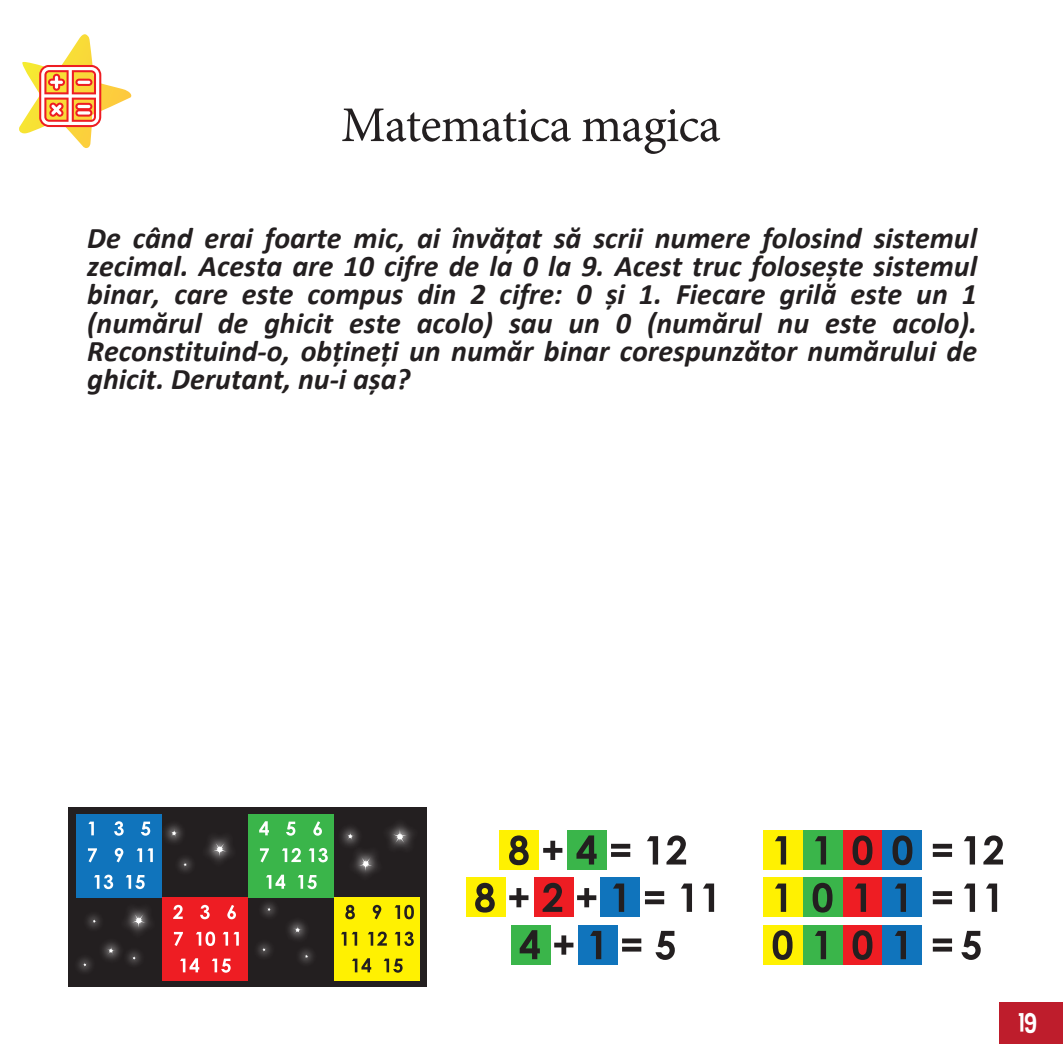
<style>
.page{position:relative;width:1063px;height:1063px;background:#fff}
.page>*{position:absolute;margin:0;border:0;box-sizing:border-box;transform-origin:0 0}
.t1{font:50px "Minion Pro";letter-spacing:-.015em;color:#231f20}
.t2{font:italic 700 30px/28.2px "Calibri";color:#231f20;text-align:justify}
.t3{font:30px "Carton Six";color:#fff}
</style>
<div class="page">
<div style="left:334px;top:897px;width:86px;height:84px;background:#fff101"></div>
<img style="left:323px;top:807px;width:146px;height:161px">
<img style="left:323px;top:814px;width:41px;height:18px">
<img style="left:323px;top:832px;width:73px;height:29px">
<img style="left:242px;top:861px;width:160px;height:126px">
<svg style="left:304px;top:953px;width:6px;height:7px"></svg>
<img style="left:280px;top:807px;width:43px;height:146px">
<img style="left:68px;top:826px;width:22px;height:27px">
<img style="left:68px;top:853px;width:22px;height:10px">
<img style="left:90px;top:807px;width:190px;height:153px">
<svg style="left:182px;top:861px;width:6px;height:2px"></svg>
<img style="left:68px;top:863px;width:161px;height:124px">
<svg style="left:131px;top:955px;width:6px;height:6px"></svg>
<div style="left:499px;top:830px;width:40px;height:40px;background:#fff101"></div>
<div style="left:567px;top:830px;width:40px;height:40px;background:#3ab54a"></div>
<div style="left:466px;top:878px;width:39px;height:39px;background:#fff101"></div>
<div style="left:601px;top:878px;width:39px;height:39px;background:#1074bc"></div>
<div style="left:534px;top:878px;width:39px;height:39px;background:#ee1d23"></div>
<div style="left:511px;top:925px;width:39px;height:39px;background:#3ab54a"></div>
<div style="left:578px;top:925px;width:39px;height:39px;background:#1074bc"></div>
<svg style="left:509px;top:835px;width:20px;height:30px"></svg>
<svg style="left:543px;top:841px;width:19px;height:19px"></svg>
<svg style="left:576px;top:835px;width:21px;height:30px"></svg>
<div style="left:611px;top:852px;width:19px;height:5px;background:#231f20"></div>
<div style="left:611px;top:844px;width:19px;height:5px;background:#231f20"></div>
<svg style="left:647px;top:836px;width:11px;height:29px"></svg>
<svg style="left:666px;top:835px;width:20px;height:30px"></svg>
<svg style="left:475px;top:883px;width:20px;height:30px"></svg>
<svg style="left:509px;top:888px;width:19px;height:19px"></svg>
<svg style="left:543px;top:883px;width:19px;height:29px"></svg>
<svg style="left:577px;top:888px;width:19px;height:19px"></svg>
<svg style="left:613px;top:884px;width:11px;height:28px"></svg>
<div style="left:645px;top:899px;width:19px;height:5px;background:#231f20"></div>
<div style="left:645px;top:891px;width:19px;height:5px;background:#231f20"></div>
<svg style="left:681px;top:884px;width:11px;height:28px"></svg>
<svg style="left:703px;top:884px;width:11px;height:28px"></svg>
<svg style="left:520px;top:930px;width:20px;height:29px"></svg>
<svg style="left:554px;top:935px;width:19px;height:20px"></svg>
<svg style="left:590px;top:931px;width:11px;height:28px"></svg>
<div style="left:622px;top:947px;width:19px;height:5px;background:#231f20"></div>
<hr style="left:622px;top:939px;width:19px;height:4px;background:#231f20">
<svg style="left:656px;top:931px;width:19px;height:29px"></svg>
<div style="left:763px;top:830px;width:39px;height:40px;background:#fff101"></div>
<div style="left:763px;top:878px;width:39px;height:39px;background:#fff101"></div>
<div style="left:763px;top:925px;width:39px;height:39px;background:#fff101"></div>
<svg style="left:775px;top:836px;width:11px;height:29px"></svg>
<svg style="left:775px;top:884px;width:11px;height:28px"></svg>
<svg style="left:773px;top:930px;width:20px;height:30px"></svg>
<div style="left:803px;top:830px;width:39px;height:40px;background:#3ab54a"></div>
<div style="left:803px;top:878px;width:39px;height:39px;background:#3ab54a"></div>
<div style="left:803px;top:925px;width:39px;height:39px;background:#3ab54a"></div>
<svg style="left:815px;top:836px;width:11px;height:29px"></svg>
<svg style="left:813px;top:883px;width:20px;height:30px"></svg>
<svg style="left:815px;top:931px;width:11px;height:28px"></svg>
<div style="left:843px;top:830px;width:39px;height:40px;background:#ee1d23"></div>
<div style="left:843px;top:878px;width:39px;height:39px;background:#ee1d23"></div>
<div style="left:843px;top:925px;width:39px;height:39px;background:#ee1d23"></div>
<svg style="left:853px;top:835px;width:19px;height:30px"></svg>
<svg style="left:855px;top:884px;width:11px;height:28px"></svg>
<svg style="left:853px;top:930px;width:19px;height:30px"></svg>
<div style="left:883px;top:830px;width:39px;height:40px;background:#1074bc"></div>
<div style="left:883px;top:878px;width:39px;height:39px;background:#1074bc"></div>
<div style="left:883px;top:925px;width:39px;height:39px;background:#1074bc"></div>
<svg style="left:893px;top:835px;width:19px;height:30px"></svg>
<svg style="left:895px;top:884px;width:11px;height:28px"></svg>
<svg style="left:895px;top:931px;width:11px;height:28px"></svg>
<div style="left:933px;top:852px;width:19px;height:5px;background:#231f20"></div>
<div style="left:933px;top:844px;width:19px;height:5px;background:#231f20"></div>
<div style="left:933px;top:899px;width:19px;height:5px;background:#231f20"></div>
<div style="left:933px;top:891px;width:19px;height:5px;background:#231f20"></div>
<div style="left:933px;top:947px;width:19px;height:5px;background:#231f20"></div>
<hr style="left:933px;top:939px;width:19px;height:4px;background:#231f20">
<svg style="left:964px;top:836px;width:11px;height:29px"></svg>
<svg style="left:983px;top:835px;width:20px;height:30px"></svg>
<svg style="left:964px;top:884px;width:11px;height:28px"></svg>
<svg style="left:986px;top:884px;width:11px;height:28px"></svg>
<svg style="left:961px;top:931px;width:20px;height:29px"></svg>
<div style="left:999px;top:1003px;width:64px;height:41px;background:#be1d2c"></div>
<svg style="left:19px;top:34px;width:113px;height:114px"></svg>
<h1 class="t1" style="left:341px;top:92px;width:381px">Matematica magica</h1>
<p class="t2" style="left:87px;top:223px;width:891px">De când erai foarte mic, ai învățat să scrii numere folosind sistemul zecimal. Acesta are 10 cifre de la 0 la 9. Acest truc folosește sistemul binar, care este compus din 2 cifre: 0 și 1. Fiecare grilă este un 1 (numărul de ghicit este acolo) sau un 0 (numărul nu este acolo).<br>Reconstituind-o, obțineți un număr binar corespunzător numărului de ghicit. Derutant, nu-i așa?</p>
<p class="t3" style="left:1018px;top:1005px;width:20px">19</p>
</div>
